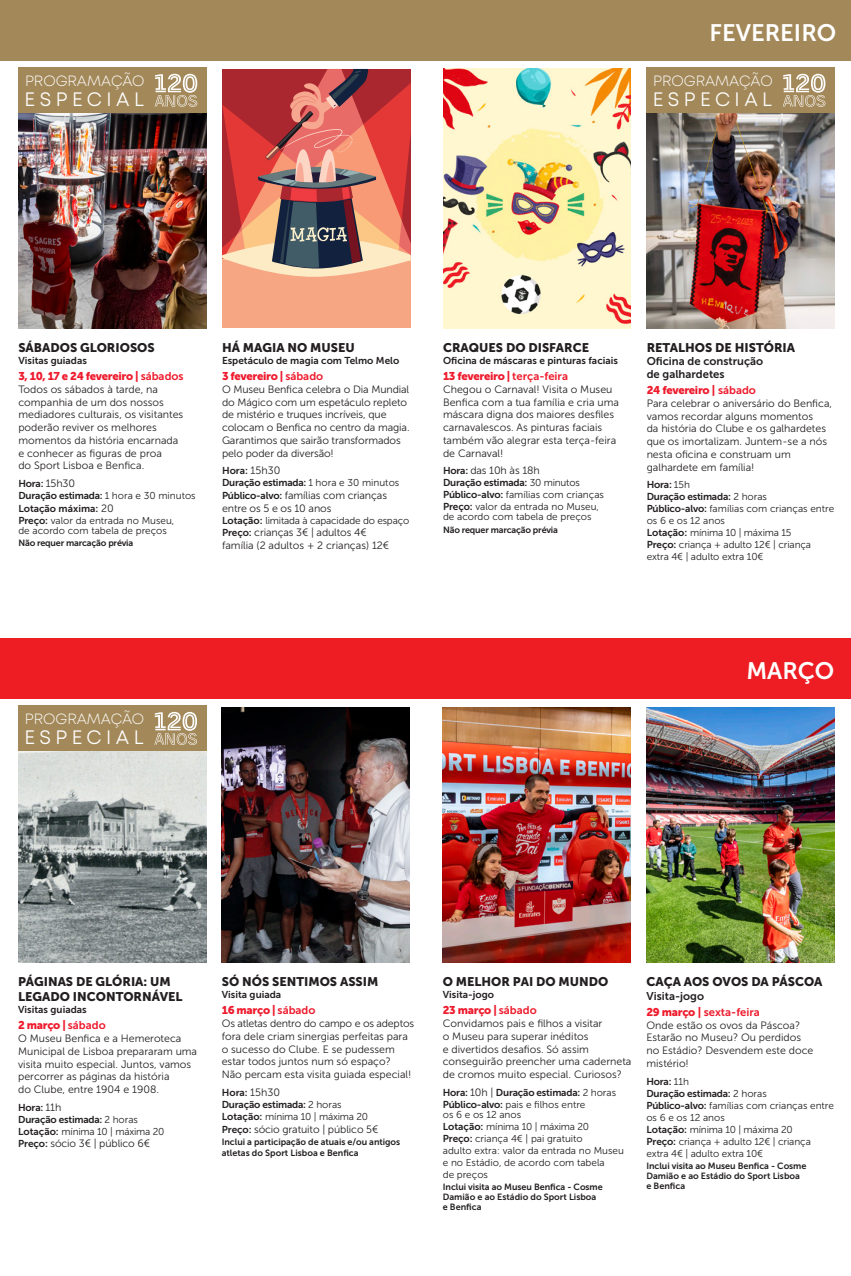
<style>
.page{position:relative;width:851px;height:1276px;background:#fff}
.page>*{position:absolute;margin:0;border:0;box-sizing:border-box;transform-origin:0 0}
.t1{font:23.75px "Museo Sans 700";color:#fff}
.t2{font:19.38px "Mont";letter-spacing:.23em;color:#fff}
.t3{font:300 14.88px "Mont";color:#fff}
.t4{font:12.5px/15px "Museo Sans 900";color:#231f20}
.t5{font:11.25px "Museo Sans 900";letter-spacing:-.03em;color:#ee1b2d}
.t6{font:11.25px/16.2px "Museo Sans 700";color:#231f20}
.t7{font:10.62px/12.8px "Museo Sans 300";color:#231f20}
.t8{font:10px/12px "Museo Sans 300";color:#231f20}
.t9{font:10px/12px "Museo Sans 700";letter-spacing:-.02em;color:#231f20}
.t10{font:10px "Museo Sans 700";color:#231f20}
.t11{font:9px/10px "Museo Sans 700";letter-spacing:-.005em;color:#231f20}
.s1{font-family:"Museo Sans 700"}
.s2{font-family:"Museo Sans 300";font-size:10.62px}
.s3{font-family:"Museo Sans 300"}
.s4{font-family:"Museo Sans 700";font-size:10px}
.s5{font-family:"Museo Sans 900";color:#ee1b2d}
.s6{color:#ee1b2d}
</style>
<div class="page">
<div style="left:0;top:638px;width:850px;height:60px;background:#ee1d23"></div>
<img style="left:18px;top:751px;width:188px;height:211px">
<img style="left:646px;top:707px;width:188px;height:255px">
<img style="left:442px;top:707px;width:188px;height:255px">
<img style="left:221px;top:707px;width:188px;height:255px">
<div style="left:18px;top:706px;width:188px;height:45px;background:#a38859"></div>
<svg style="left:154px;top:712px;width:43px;height:33px"></svg>
<img style="left:18px;top:113px;width:188px;height:215px">
<img style="left:646px;top:113px;width:188px;height:215px">
<div style="left:0;top:0;width:850px;height:61px;background:#a38859"></div>
<img style="left:443px;top:69px;width:188px;height:259px">
<div style="left:222px;top:260px;width:189px;height:68px;background:#f7a684"></div>
<svg style="left:222px;top:69px;width:189px;height:208px;background:#bc615a"></svg>
<div style="left:18px;top:68px;width:188px;height:45px;background:#a38859"></div>
<svg style="left:155px;top:74px;width:42px;height:33px"></svg>
<div style="left:646px;top:68px;width:188px;height:45px;background:#a38859"></div>
<svg style="left:782px;top:74px;width:43px;height:33px"></svg>
<h3 class="t3" style="left:25px;top:71px;width:121px">PROGRAMAÇÃO</h3>
<h2 class="t2" style="left:25px;top:87px;width:121px">ESPECIAL</h2>
<h1 class="t1" style="left:709px;top:19px;width:128px">FEVEREIRO</h1>
<h3 class="t3" style="left:653px;top:71px;width:121px">PROGRAMAÇÃO</h3>
<h2 class="t2" style="left:652px;top:87px;width:121px">ESPECIAL</h2>
<p class="t4" style="left:18px;top:340px;width:138px">SÁBADOS GLORIOSOS</p>
<p class="t10" style="left:18px;top:355px;width:70px">Visitas guiadas</p>
<p class="t5" style="left:18px;top:370px;width:167px">3, 10, 17 e 24 fevereiro | <span class="s1">sábados</span></p>
<p class="t7" style="left:18px;top:383px;width:166px">Todos os sábados à tarde, na companhia de um dos nossos mediadores culturais, os visitantes poderão reviver os melhores momentos da história encarnada e conhecer as figuras de proa<br>do Sport Lisboa e Benfica.</p>
<p class="t9" style="left:18px;top:477px;width:179px;line-height:12.4px">Hora: <span class="s2">15h30<br></span>Duração estimada: <span class="s3">1 hora e 30 minutos<br></span>Lotação máxima: <span class="s2">20</span></p>
<p class="t8" style="left:18px;top:515px;width:157px;line-height:10px"><span class="s1">Preço:</span> valor da entrada no Museu, de acordo com tabela de preços</p>
<p class="t11" style="left:18px;top:538px;width:116px">Não requer marcação prévia</p>
<p class="t4" style="left:222px;top:340px;width:134px">HÁ MAGIA NO MUSEU</p>
<p class="t10" style="left:222px;top:355px;width:179px">Espetáculo de magia com Telmo Melo</p>
<p class="t5" style="left:222px;top:370px;width:103px">3 fevereiro | <span class="s1">sábado</span></p>
<p class="t7" style="left:222px;top:383px;width:189px">O Museu Benfica celebra o Dia Mundial do Mágico com um espetáculo repleto de mistério e truques incríveis, que colocam o Benfica no centro da magia.<br>Garantimos que sairão transformados pelo poder da diversão!</p>
<p class="t9" style="left:222px;top:465px;width:179px">Hora: <span class="s2">15h30<br></span>Duração estimada: <span class="s3">1 hora e 30 minutos</span></p>
<p class="t7" style="left:222px;top:489px;width:166px"><span class="s4">Público-alvo:</span> famílias com crianças entre os 5 e os 10 anos</p>
<p class="t8" style="left:222px;top:514px;width:189px"><span class="s1">Lotação:</span> limitada à capacidade do espaço</p>
<p class="t7" style="left:222px;top:526px;width:169px"><span class="s4">Preço:</span> crianças 3€ | adultos 4€ família (2 adultos + 2 crianças) 12€</p>
<p class="t4" style="left:443px;top:340px;width:147px">CRAQUES DO DISFARCE</p>
<p class="t10" style="left:443px;top:355px;width:176px">Oficina de máscaras e pinturas faciais</p>
<p class="t5" style="left:443px;top:370px;width:126px">13 fevereiro | <span class="s1">terça-feira</span></p>
<p class="t7" style="left:443px;top:383px;width:177px">Chegou o Carnaval! Visita o Museu<br>Benfica com a tua família e cria uma máscara digna dos maiores desfiles carnavalescos. As pinturas faciais também vão alegrar esta terça-feira de Carnaval!</p>
<p class="t7" style="left:443px;top:464px;width:98px"><span class="s4">Hora:</span> das 10h às 18h</p>
<p class="t9" style="left:443px;top:476px;width:138px">Duração estimada: <span class="s3">30 minutos</span></p>
<p class="t8" style="left:443px;top:489px;width:162px"><span class="s1">Público-alvo:</span> famílias com crianças<br><span class="s1">Preço:</span> valor da entrada no Museu,</p>
<p class="t8" style="left:443px;top:511px;width:150px">de acordo com tabela de preços</p>
<p class="t11" style="left:443px;top:524px;width:116px">Não requer marcação prévia</p>
<p class="t4" style="left:646px;top:340px;width:150px">RETALHOS DE HISTÓRIA</p>
<p class="t6" style="left:646px;top:355px;width:118px;line-height:12.5px">Oficina de construção de galhardetes</p>
<p class="t5" style="left:646px;top:384px;width:111px">24 fevereiro | <span class="s1">sábado</span></p>
<p class="t7" style="left:646px;top:397px;width:187px">Para celebrar o aniversário do Benfica, vamos recordar alguns momentos<br>da história do Clube e os galhardetes que os imortalizam. Juntem-se a nós nesta oficina e construam um galhardete em família!</p>
<p class="t9" style="left:646px;top:479px;width:122px">Hora: <span class="s3">15h<br></span>Duração estimada: <span class="s3">2 horas</span></p>
<p class="t8" style="left:646px;top:503px;width:189px"><span class="s1">Público-alvo:</span> famílias com crianças entre os 6 e os 12 anos<br><span class="s1">Lotação:</span> mínima 10 | máxima 15<br><span class="s1">Preço:</span> criança + adulto 12€ | criança extra 4€ | adulto extra 10€</p>
<h3 class="t3" style="left:25px;top:709px;width:121px">PROGRAMAÇÃO</h3>
<h2 class="t2" style="left:24px;top:725px;width:121px">ESPECIAL</h2>
<h1 class="t1" style="left:746px;top:657px;width:89px">MARÇO</h1>
<p class="t4" style="left:18px;top:974px;width:166px">PÁGINAS DE GLÓRIA: UM<br>LEGADO INCONTORNÁVEL</p>
<p class="t10" style="left:18px;top:1004px;width:70px">Visitas guiadas</p>
<p class="t5" style="left:18px;top:1019px;width:89px">2 março | <span class="s1">sábado</span></p>
<p class="t7" style="left:18px;top:1032px;width:180px">O Museu Benfica e a Hemeroteca<br>Municipal de Lisboa prepararam uma visita muito especial. Juntos, vamos percorrer as páginas da história<br>do Clube, entre 1904 e 1908.</p>
<p class="t9" style="left:18px;top:1101px;width:121px">Hora: <span class="s2">11h<br></span>Duração estimada: <span class="s3">2 horas</span></p>
<p class="t8" style="left:18px;top:1125px;width:148px"><span class="s1">Lotação:</span> mínima 10 | máxima 20</p>
<p class="t7" style="left:18px;top:1137px;width:133px"><span class="s4">Preço:</span> sócio 3€ | público 6€</p>
<p class="t4" style="left:222px;top:974px;width:158px">SÓ NÓS SENTIMOS ASSIM</p>
<p class="t10" style="left:222px;top:989px;width:61px">Visita guiada</p>
<p class="t5" style="left:222px;top:1004px;width:95px">16 março | <span class="s1">sábado</span></p>
<p class="t7" style="left:222px;top:1017px;width:194px">Os atletas dentro do campo e os adeptos fora dele criam sinergias perfeitas para o sucesso do Clube. E se pudessem estar todos juntos num só espaço?<br>Não percam esta visita guiada especial!</p>
<p class="t9" style="left:222px;top:1086px;width:121px">Hora: <span class="s2">15h30<br></span>Duração estimada: <span class="s3">2 horas</span></p>
<p class="t8" style="left:222px;top:1110px;width:148px"><span class="s1">Lotação:</span> mínima 10 | máxima 20</p>
<p class="t7" style="left:222px;top:1122px;width:158px"><span class="s4">Preço:</span> sócio gratuito | público 5€</p>
<p class="t11" style="left:222px;top:1136px;width:180px;line-height:10.8px">Inclui a participação de atuais e/ou antigos atletas do Sport Lisboa e Benfica</p>
<p class="t4" style="left:442px;top:974px;width:167px">O MELHOR PAI DO MUNDO</p>
<p class="t10" style="left:442px;top:989px;width:53px">Visita-jogo</p>
<p class="t5" style="left:442px;top:1004px;width:95px">23 março | <span class="s1">sábado</span></p>
<p class="t7" style="left:442px;top:1017px;width:190px">Convidamos pais e filhos a visitar<br>o Museu para superar inéditos<br>e divertidos desafios. Só assim conseguirão preencher uma caderneta de cromos muito especial. Curiosos?</p>
<p class="t9" style="left:442px;top:1086px;width:175px">Hora: <span class="s2">10h |</span> Duração estimada: <span class="s3">2 horas</span></p>
<p class="t8" style="left:442px;top:1099px;width:144px;line-height:10px"><span class="s1">Público-alvo:</span> pais e filhos entre os 6 e os 12 anos</p>
<p class="t8" style="left:442px;top:1120px;width:183px"><span class="s1">Lotação:</span> mínima 10 | máxima 20<br><span class="s1">Preço:</span> criança 4€ | pai gratuito<br>adulto extra: valor da entrada no Museu e no Estádio, de acordo com tabela<br>de preços</p>
<p class="t11" style="left:442px;top:1182px;width:161px">Inclui visita ao Museu Benfica - Cosme<br>Damião e ao Estádio do Sport Lisboa e Benfica</p>
<p class="t4" style="left:646px;top:974px;width:177px">CAÇA AOS OVOS DA PÁSCOA</p>
<p class="t6" style="left:646px;top:987px;width:115px">Visita-jogo<br><span class="s5">29 março |</span> <span class="s6">sexta-feira</span></p>
<p class="t7" style="left:646px;top:1018px;width:168px">Onde estão os ovos da Páscoa?<br>Estarão no Museu? Ou perdidos no Estádio? Desvendem este doce mistério!</p>
<p class="t9" style="left:646px;top:1075px;width:122px">Hora: <span class="s3">11h<br></span>Duração estimada: <span class="s3">2 horas</span></p>
<p class="t8" style="left:646px;top:1099px;width:189px"><span class="s1">Público-alvo:</span> famílias com crianças entre os 6 e os 12 anos<br><span class="s1">Lotação:</span> mínima 10 | máxima 20<br><span class="s1">Preço:</span> criança + adulto 12€ | criança extra 4€ | adulto extra 10€</p>
<p class="t11" style="left:646px;top:1161px;width:161px">Inclui visita ao Museu Benfica - Cosme<br>Damião e ao Estádio do Sport Lisboa e Benfica</p>
</div>
